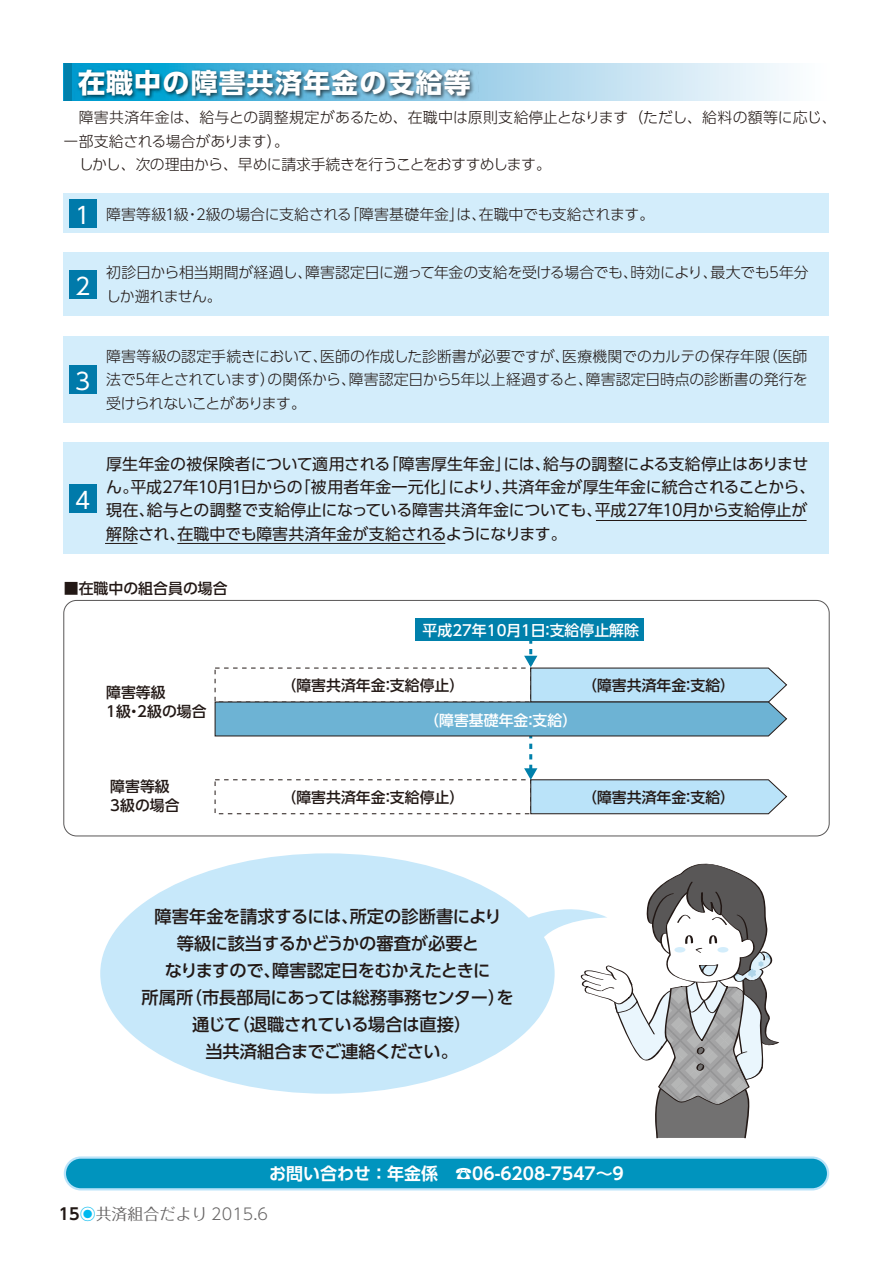
<style>
.page{position:relative;width:893px;height:1263px;background:#fff}
.page>*{position:absolute;margin:0;border:0;box-sizing:border-box;transform-origin:0 0}
.t1{font:700 27px "UD Shin Go Pro";letter-spacing:.04em;color:#fff}
.t2{font:22.95px "UD Shin Go Pro";color:#fff}
.t3{font:500 17.25px/27px "UD Shin Go Pro";letter-spacing:-.02em;color:#221815;text-align:center}
.t4{font:700 16.95px "UD Shin Go Pro De";color:#fff}
.t5{font:15.9px/23.4px "UD Shin Go Pro";letter-spacing:-.015em;color:#221815}
.t6{font:15.9px "Folk Pro";color:#666464}
.t7{font:300 14.85px/23.4px "UD Shin Go Pro";letter-spacing:-.015em;color:#221815}
.t8{font:500 14.85px/19.2px "UD Shin Go Pro";color:#221815}
.t9{font:500 14.85px "UD Shin Go Pro";color:#fff}
.s1{font-weight:400;font-size:22.95px;color:#fff}
.s2{font-family:"UD Shin Go Pro De";font-weight:700;color:#221815}
.s3{font-family:"Koz Go Pro";color:#00b9ef}
.s4{font-family:"UD Shin Go Pro";font-weight:300}
</style>
<div class="page">
<svg style="left:64px;top:1156px;width:765px;height:34px;background:#1c9fc6"></svg>
<div style="left:415px;top:618px;width:228px;height:23px;background:#0080ab"></div>
<svg style="left:214px;top:627px;width:574px;height:188px"></svg>
<div style="left:64px;top:194px;width:765px;height:39px;background:#d3edfb"></div>
<div style="left:69px;top:199px;width:28px;height:28px;background:#007aaa"></div>
<div style="left:64px;top:252px;width:765px;height:64px;background:#d3edfb"></div>
<div style="left:69px;top:270px;width:28px;height:28px;background:#007aaa"></div>
<div style="left:64px;top:336px;width:765px;height:87px;background:#d3edfb"></div>
<div style="left:69px;top:365px;width:28px;height:28px;background:#007aaa"></div>
<div style="left:64px;top:442px;width:765px;height:112px;background:#d3edfb"></div>
<div style="left:69px;top:484px;width:28px;height:28px;background:#007aaa"></div>
<svg style="left:72px;top:64px;width:716px;height:37px;background:#bfe0f1"></svg>
<img style="left:75px;top:66px;width:404px;height:35px">
<div style="left:64px;top:64px;width:8px;height:37px;background:#0080ab"></div>
<div style="left:63px;top:600px;width:767px;height:236px;border:1px solid #595757;border-radius:13px"></div>
<hr style="left:596px;top:520px;width:211px;height:1px;background:#221815">
<hr style="left:105px;top:543px;width:32px;height:1px;background:#221815">
<hr style="left:177px;top:543px;width:268px;height:1px;background:#221815">
<div style="left:100px;top:853px;width:455px;height:241px;background:#c7e8fa;border-radius:50%"></div>
<svg style="left:519px;top:863px;width:260px;height:275px"></svg>
<p class="t1" style="left:78px;top:61px;width:394px">在職中の障害共済年金の支給等</p>
<p class="t7" style="left:64px;top:105px;width:774px">　障害共済年金は、給与との調整規定があるため、在職中は原則支給停止となります（ただし、給料の額等に応じ、一部支給される場合があります）。<br>　しかし、次の理由から、早めに請求手続きを行うことをおすすめします。</p>
<p class="t7" style="left:75px;top:202px;width:581px"><span class="s1">1</span> 障害等級1級・2級の場合に支給される「障害基礎年金」は、在職中でも支給されます。</p>
<p class="t7" style="left:75px;top:261px;width:735px;text-indent:31px">初診日から相当期間が経過し、障害認定日に遡って年金の支給を受ける場合でも、時効により、最大でも5年分<br><sup>2</sup> しか遡れません。</p>
<p class="t2" style="left:75px;top:363px;width:17px">3</p>
<p class="t7" style="left:106px;top:344px;width:703px;text-align:justify">障害等級の認定手続きにおいて、医師の作成した診断書が必要ですが、医療機関でのカルテの保存年限（医師法で5年とされています）の関係から、障害認定日から5年以上経過すると、障害認定日時点の診断書の発行を受けられないことがあります。</p>
<p class="t2" style="left:75px;top:481px;width:17px">4</p>
<p class="t5" style="left:106px;top:451px;width:711px">厚生年金の被保険者について適用される「障害厚生年金」には、給与の調整による支給停止はありません。平成27年10月1日からの「被用者年金一元化」により、共済年金が厚生年金に統合されることから、現在、給与との調整で支給停止になっている障害共済年金についても、平成27年10月から支給停止が解除され、在職中でも障害共済年金が支給されるようになります。</p>
<p class="t8" style="left:64px;top:578px;width:165px">■在職中の組合員の場合</p>
<p class="t8" style="left:106px;top:682px;width:102px">障害等級<br>1級・2級の場合</p>
<p class="t8" style="left:110px;top:776px;width:71px">障害等級<br>3級の場合</p>
<p class="t9" style="left:423px;top:618px;width:218px">平成27年10月1日：支給停止解除</p>
<p class="t8" style="left:282px;top:675px;width:184px">（障害共済年金：支給停止）</p>
<p class="t8" style="left:582px;top:675px;width:154px">（障害共済年金：支給）</p>
<p class="t9" style="left:424px;top:708px;width:154px">（障害基礎年金：支給）</p>
<p class="t8" style="left:282px;top:787px;width:184px">（障害共済年金：支給停止）</p>
<p class="t8" style="left:582px;top:787px;width:154px">（障害共済年金：支給）</p>
<p class="t3" style="left:142px;top:902px;width:373px">障害年金を請求するには、所定の診断書により<br>等級に該当するかどうかの審査が必要と<br>なりますので、障害認定日をむかえたときに<br>所属所（市長部局にあっては総務事務センター）を通じて（退職されている場合は直接）<br>当共済組合までご連絡ください。</p>
<p class="t4" style="left:269px;top:1159px;width:356px">お問い合わせ ：年金係　☎06-6208-7547～9</p>
<p class="t6" style="left:59px;top:1201px;width:211px"><span class="s2">15</span><span class="s3">◉</span>共済組合だより <span class="s4">2015.6</span></p>
</div>
